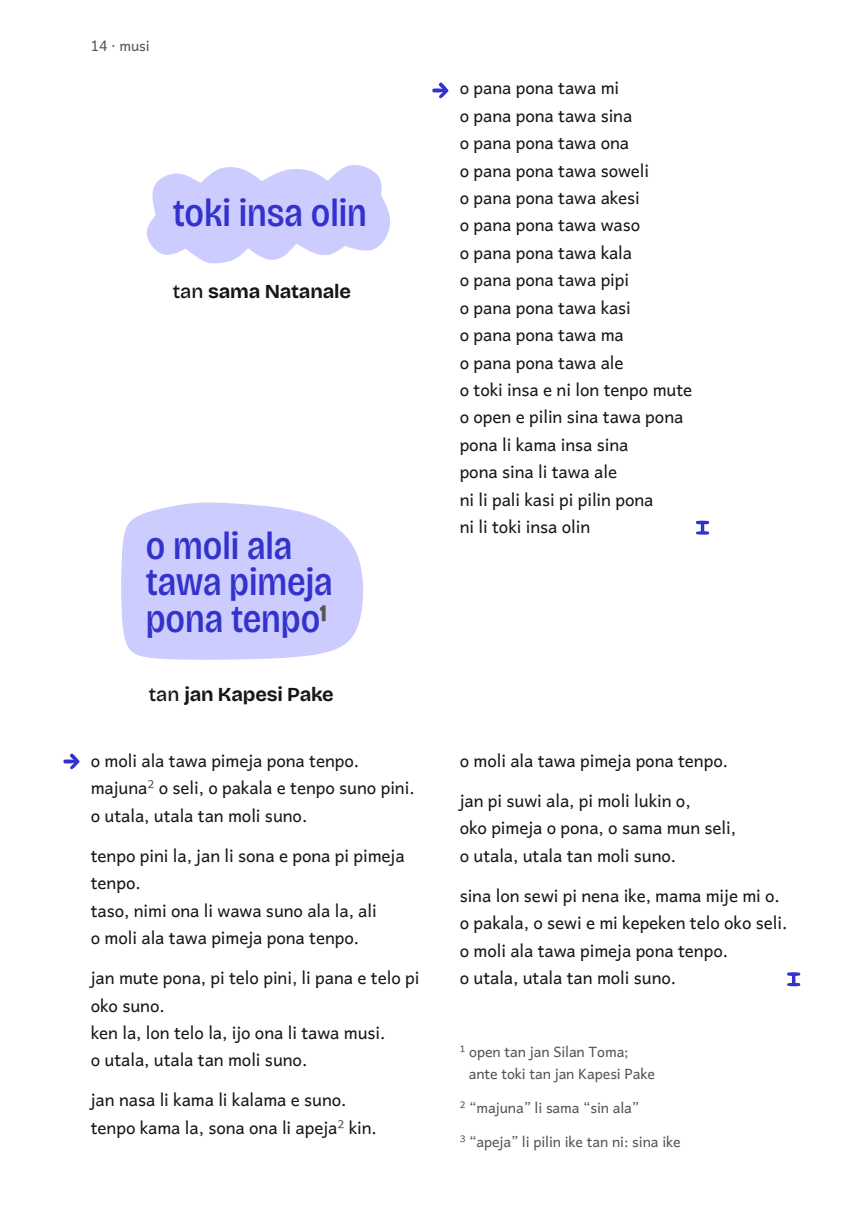
<style>
.page{position:relative;width:857px;height:1225px;background:#fff}
.page>*{position:absolute;margin:0;border:0;box-sizing:border-box;transform-origin:0 0}
.t1{font:500 semi-condensed 39.6px/36.8px "Bricolage Grotesque 48 pt";letter-spacing:-.005em;color:#33c}
.t2{font:700 19.8px "Bricolage Grotesque";letter-spacing:-.01em;color:#181715}
.t3{font:17px/27.4px "Andika";letter-spacing:-.005em;color:#181715}
.t4{font:14.2px/22.6px "Andika";letter-spacing:-.01em;color:#555}
.s1{font-weight:500}
.s2{color:#555}
</style>
<div class="page">
<svg style="left:121px;top:502px;width:242px;height:158px;background:#d1d1ff"></svg>
<svg style="left:147px;top:165px;width:243px;height:98px"></svg>
<svg style="left:696px;top:520px;width:12px;height:14px"></svg>
<svg style="left:432px;top:82px;width:16px;height:16px"></svg>
<svg style="left:787px;top:972px;width:12px;height:14px"></svg>
<svg style="left:63px;top:753px;width:16px;height:16px"></svg>
<p class="t4" style="left:91px;top:34px;width:60px">14 · musi</p>
<h1 class="t1" style="left:173px;top:194px;width:195px">toki insa olin</h1>
<p class="t2" style="left:173px;top:280px;width:180px"><span class="s1">tan</span> sama Natanale</p>
<h1 class="t1" style="left:146px;top:527px;width:188px">o moli ala tawa pimeja pona tenpo<span class="s2">¹</span></h1>
<p class="t2" style="left:149px;top:682px;width:186px"><span class="s1">tan</span> jan Kapesi Pake</p>
<p class="t3" style="left:91px;top:746px;width:325px">o moli ala tawa pimeja pona tenpo. majuna<span class="s2">²</span> o seli, o pakala e tenpo suno pini. o utala, utala tan moli suno.</p>
<p class="t3" style="left:91px;top:841px;width:315px">tenpo pini la, jan li sona e pona pi pimeja tenpo.<br>taso, nimi ona li wawa suno ala la, ali<br>o moli ala tawa pimeja pona tenpo.</p>
<p class="t3" style="left:91px;top:963px;width:330px">jan mute pona, pi telo pini, li pana e telo pi oko suno.<br>ken la, lon telo la, ijo ona li tawa musi.<br>o utala, utala tan moli suno.</p>
<p class="t3" style="left:91px;top:1085px;width:287px">jan nasa li kama li kalama e suno. tenpo kama la, sona ona li apeja<span class="s2">²</span> kin.</p>
<p class="t3" style="left:459px;top:74px;width:234px">o pana pona tawa mi<br>o pana pona tawa sina<br>o pana pona tawa ona<br>o pana pona tawa soweli<br>o pana pona tawa akesi<br>o pana pona tawa waso<br>o pana pona tawa kala<br>o pana pona tawa pipi<br>o pana pona tawa kasi<br>o pana pona tawa ma<br>o pana pona tawa ale<br>o toki insa e ni lon tenpo mute o open e pilin sina tawa pona pona li kama insa sina<br>pona sina li tawa ale<br>ni li pali kasi pi pilin pona<br>ni li toki insa olin</p>
<p class="t3" style="left:459px;top:746px;width:270px">o moli ala tawa pimeja pona tenpo.</p>
<p class="t3" style="left:459px;top:786px;width:278px">jan pi suwi ala, pi moli lukin o,<br>oko pimeja o pona, o sama mun seli, o utala, utala tan moli suno.</p>
<p class="t3" style="left:459px;top:881px;width:329px">sina lon sewi pi nena ike, mama mije mi o. o pakala, o sewi e mi kepeken telo oko seli. o moli ala tawa pimeja pona tenpo.<br>o utala, utala tan moli suno.</p>
<p class="t4" style="left:468px;top:1039px;width:187px;text-indent:-9px">¹ open tan jan Silan Toma; ante toki tan jan Kapesi Pake</p>
<p class="t4" style="left:459px;top:1096px;width:181px">² “majuna” li sama “sin ala”</p>
<p class="t4" style="left:459px;top:1130px;width:222px">³ “apeja” li pilin ike tan ni: sina ike</p>
</div>
